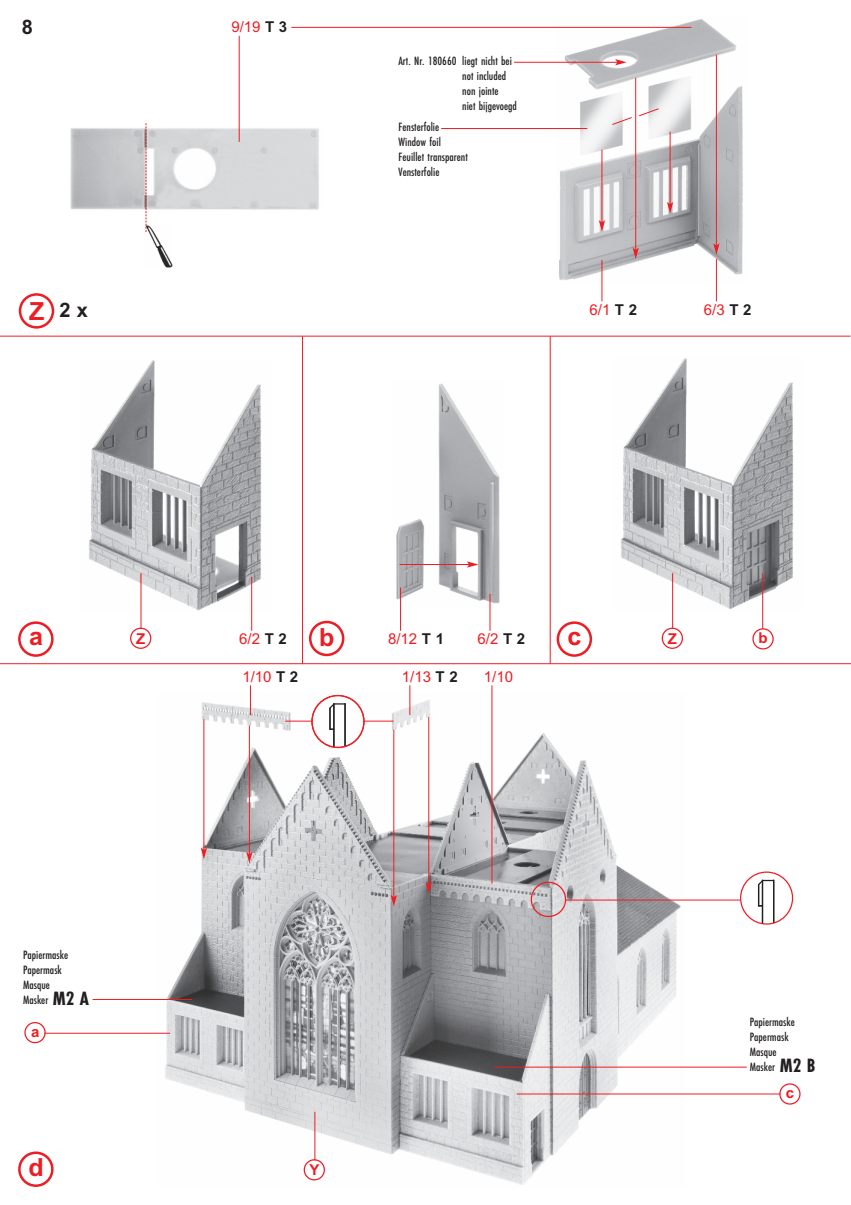
<style>
.page{position:relative;width:851px;height:1205px;background:#fff}
.page>*{position:absolute;margin:0;border:0;box-sizing:border-box;transform-origin:0 0}
.t1{font:700 25px "Arial";color:#ee1d23}
.t2{font:700 20px "Arial";color:#231f20}
.t3{font:15px "Arial";color:#ee1d23}
.t4{font:700 15px "Arial";color:#ee1d23}
.t5{font:12.5px/15px "Futura EF Medium Con";color:#231f20}
.s1{font-weight:700;color:#231f20}
.s2{font-family:"Futura EF Bold Con";font-size:20px}
</style>
<div class="page">
<hr style="left:302px;top:336px;width:1px;height:328px;background:#ee1d23">
<hr style="left:549px;top:336px;width:1px;height:328px;background:#ee1d23">
<hr style="left:0;top:663px;width:850px;height:1px;background:#ee1d23">
<hr style="left:0;top:336px;width:850px;height:1px;background:#ee1d23">
<img style="left:70px;top:127px;width:249px;height:85px">
<img style="left:145px;top:225px;width:28px;height:43px">
<img style="left:556px;top:19px;width:187px;height:263px">
<img style="left:89px;top:360px;width:173px;height:251px">
<img style="left:396px;top:383px;width:104px;height:224px">
<img style="left:621px;top:358px;width:173px;height:254px">
<img style="left:158px;top:692px;width:527px;height:493px">
<svg style="left:18px;top:621px;width:36px;height:36px"></svg>
<svg style="left:19px;top:293px;width:35px;height:36px"></svg>
<svg style="left:303px;top:1159px;width:22px;height:21px"></svg>
<svg style="left:309px;top:621px;width:35px;height:35px"></svg>
<svg style="left:556px;top:621px;width:36px;height:36px"></svg>
<svg style="left:18px;top:1151px;width:36px;height:36px"></svg>
<svg style="left:24px;top:1022px;width:22px;height:21px"></svg>
<svg style="left:752px;top:628px;width:21px;height:21px"></svg>
<svg style="left:779px;top:1083px;width:21px;height:21px"></svg>
<hr style="left:239px;top:36px;width:1px;height:106px;background:#ee1d23">
<hr style="left:409px;top:685px;width:1px;height:30px;background:#ee1d23">
<hr style="left:314px;top:1112px;width:1px;height:48px;background:#ee1d23">
<hr style="left:250px;top:685px;width:1px;height:30px;background:#ee1d23">
<hr style="left:92px;top:999px;width:100px;height:1px;background:#ee1d23">
<hr style="left:494px;top:1067px;width:252px;height:1px;background:#ee1d23">
<hr style="left:565px;top:900px;width:175px;height:1px;background:#ee1d23">
<hr style="left:363px;top:721px;width:30px;height:1px;background:#ee1d23">
<hr style="left:516px;top:1093px;width:264px;height:1px;background:#ee1d23">
<hr style="left:44px;top:1033px;width:126px;height:1px;background:#ee1d23">
<hr style="left:491px;top:685px;width:1px;height:198px;background:#ee1d23">
<hr style="left:141px;top:573px;width:1px;height:56px;background:#ee1d23">
<hr style="left:441px;top:128px;width:146px;height:1px;background:#ee1d23">
<svg style="left:611px;top:117px;width:21px;height:8px"></svg>
<svg style="left:638px;top:108px;width:21px;height:9px"></svg>
<hr style="left:291px;top:27px;width:400px;height:1px;background:#ee1d23">
<hr style="left:514px;top:62px;width:103px;height:1px;background:#ee1d23">
<svg style="left:615px;top:59px;width:11px;height:6px"></svg>
<hr style="left:601px;top:260px;width:1px;height:41px;background:#ee1d23">
<hr style="left:251px;top:577px;width:1px;height:54px;background:#ee1d23">
<hr style="left:489px;top:594px;width:1px;height:37px;background:#ee1d23">
<hr style="left:400px;top:588px;width:1px;height:43px;background:#ee1d23">
<hr style="left:716px;top:259px;width:1px;height:42px;background:#ee1d23">
<svg style="left:146px;top:123px;width:1px;height:109px"></svg>
<hr style="left:601px;top:150px;width:1px;height:72px;background:#ee1d23">
<svg style="left:598px;top:220px;width:7px;height:12px"></svg>
<hr style="left:669px;top:132px;width:1px;height:72px;background:#ee1d23">
<svg style="left:667px;top:202px;width:6px;height:11px"></svg>
<hr style="left:635px;top:78px;width:1px;height:172px;background:#ee1d23">
<svg style="left:632px;top:248px;width:6px;height:11px"></svg>
<hr style="left:399px;top:564px;width:70px;height:1px;background:#ee1d23">
<svg style="left:467px;top:561px;width:11px;height:7px"></svg>
<hr style="left:203px;top:719px;width:1px;height:131px;background:#ee1d23">
<svg style="left:201px;top:848px;width:6px;height:11px"></svg>
<hr style="left:249px;top:725px;width:1px;height:129px;background:#ee1d23">
<svg style="left:246px;top:852px;width:6px;height:11px"></svg>
<hr style="left:393px;top:730px;width:1px;height:167px;background:#ee1d23">
<svg style="left:390px;top:895px;width:7px;height:11px"></svg>
<hr style="left:428px;top:717px;width:1px;height:167px;background:#ee1d23">
<svg style="left:425px;top:882px;width:7px;height:11px"></svg>
<hr style="left:716px;top:55px;width:1px;height:190px;background:#ee1d23">
<svg style="left:713px;top:243px;width:6px;height:12px"></svg>
<svg style="left:130px;top:628px;width:21px;height:21px"></svg>
<hr style="left:672px;top:573px;width:1px;height:56px;background:#ee1d23">
<hr style="left:762px;top:573px;width:1px;height:56px;background:#ee1d23">
<svg style="left:661px;top:628px;width:22px;height:21px"></svg>
<svg style="left:530px;top:881px;width:36px;height:36px"></svg>
<svg style="left:739px;top:871px;width:54px;height:53px"></svg>
<hr style="left:761px;top:880px;width:2px;height:43px;background:#231f20">
<svg style="left:285px;top:695px;width:79px;height:53px"></svg>
<h2 class="t2" style="left:22px;top:16px;width:13px">8</h2>
<h1 class="t1" style="left:29px;top:297px;width:17px">Z</h1>
<h2 class="t2" style="left:60px;top:299px;width:30px">2 x</h2>
<p class="t3" style="left:231px;top:18px;width:57px">9/19 <span class="s1">T 3</span></p>
<p class="t5" style="left:462px;top:54px;width:56px;text-indent:-64px">Art. Nr. 180660 liegt nicht bei not included non jointe<br>niet bijgevoegd</p>
<p class="t5" style="left:398px;top:120px;width:71px">Fensterfolie<br>Window foil<br>Feuillet transparent<br>Vensterfolie</p>
<p class="t3" style="left:589px;top:301px;width:49px">6/1 <span class="s1">T 2</span></p>
<p class="t3" style="left:703px;top:301px;width:49px">6/3 <span class="s1">T 2</span></p>
<h1 class="t1" style="left:29px;top:622px;width:15px">a</h1>
<h1 class="t1" style="left:319px;top:623px;width:17px">b</h1>
<h1 class="t1" style="left:567px;top:622px;width:15px">c</h1>
<p class="t4" style="left:136px;top:630px;width:11px">Z</p>
<p class="t4" style="left:667px;top:630px;width:11px">Z</p>
<p class="t3" style="left:239px;top:630px;width:49px">6/2 <span class="s1">T 2</span></p>
<p class="t3" style="left:388px;top:630px;width:57px">8/12 <span class="s1">T 1</span></p>
<p class="t3" style="left:477px;top:630px;width:49px">6/2 <span class="s1">T 2</span></p>
<p class="t4" style="left:758px;top:629px;width:11px">b</p>
<p class="t3" style="left:242px;top:667px;width:57px">1/10 <span class="s1">T 2</span></p>
<p class="t3" style="left:402px;top:667px;width:57px">1/13 <span class="s1">T 2</span></p>
<p class="t3" style="left:484px;top:667px;width:31px">1/10</p>
<p class="t5" style="left:23px;top:948px;width:68px">Papiermaske<br>Papermask<br>Masque<br>Masker <span class="s2">M2 A</span></p>
<p class="t4" style="left:31px;top:1022px;width:10px">a</p>
<h1 class="t1" style="left:28px;top:1153px;width:17px">d</h1>
<p class="t4" style="left:309px;top:1161px;width:12px">Y</p>
<p class="t5" style="left:749px;top:1015px;width:67px">Papiermaske<br>Papermask<br>Masque<br>Masker <span class="s2">M2 B</span></p>
<p class="t4" style="left:785px;top:1084px;width:10px">c</p>
</div>
